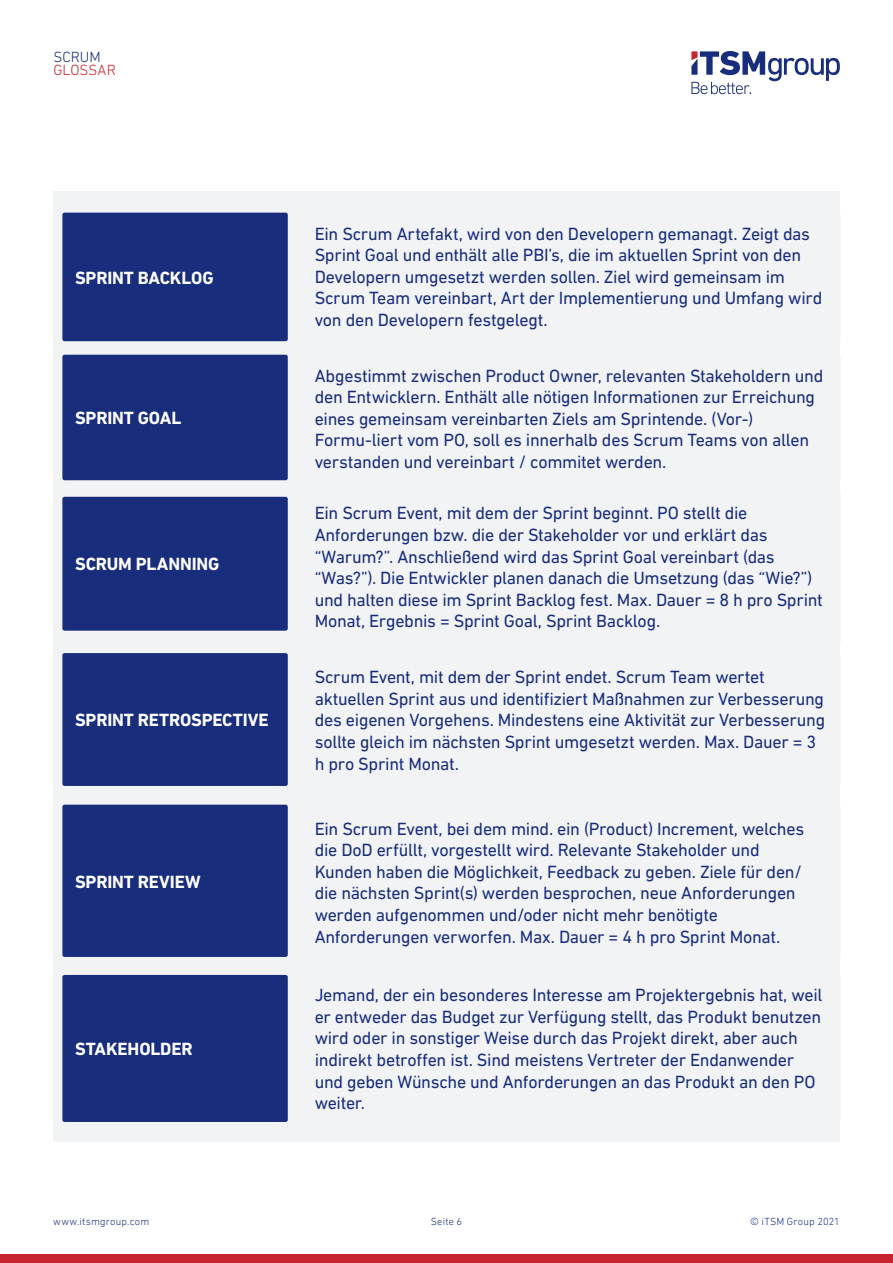
<style>
.page{position:relative;width:893px;height:1263px;background:#fff}
.page>*{position:absolute;margin:0;border:0;box-sizing:border-box;transform-origin:0 0}
.Midhead_03{font:18px/21.6px "DIN Next LT Pro";letter-spacing:-.02em;color:#182d7c}
.Midhead_03-2{font:700 18px "DIN Next LT Pro";letter-spacing:-.01em;color:#fff}
.t1{font:300 15px "DIN Next LT Pro";color:#c8242b}
.t2{font:300 15px "DIN Next LT Pro";color:#182d7c}
.t3{font:300 10.5px "DIN Next LT Pro";letter-spacing:.02em;color:#182d7c}
</style>
<div class="page">
<svg style="left:691px;top:51px;width:149px;height:43px"></svg>
<div style="left:0;top:1254px;width:893px;height:9px;background:#c8242b"></div>
<div style="left:53px;top:191px;width:787px;height:951px;background:#f2f3f4"></div>
<div style="left:62px;top:213px;width:226px;height:128px;background:#182d7c;border-radius:2px"></div>
<div style="left:62px;top:355px;width:226px;height:125px;background:#182d7c;border-radius:2px"></div>
<div style="left:62px;top:497px;width:226px;height:134px;background:#182d7c;border-radius:2px"></div>
<div style="left:62px;top:653px;width:226px;height:133px;background:#182d7c;border-radius:2px"></div>
<div style="left:62px;top:805px;width:226px;height:152px;background:#182d7c;border-radius:2px"></div>
<div style="left:62px;top:975px;width:226px;height:147px;background:#182d7c;border-radius:2px"></div>
<div style="left:302px;top:489px;width:539px;height:155px;background:#f2f3f4;border-radius:2px"></div>
<div style="left:302px;top:805px;width:539px;height:154px;background:#f2f3f4;border-radius:2px"></div>
<div style="left:302px;top:975px;width:539px;height:147px;background:#f2f3f4;border-radius:2px"></div>
<p class="t2" style="left:53px;top:48px;width:49px">SCRUM</p>
<p class="t1" style="left:53px;top:61px;width:64px">GLOSSAR</p>
<p class="Midhead_03-2" style="left:75px;top:267px;width:140px">SPRINT BACKLOG</p>
<p class="Midhead_03-2" style="left:75px;top:408px;width:108px">SPRINT GOAL</p>
<p class="Midhead_03-2" style="left:75px;top:554px;width:146px">SCRUM PLANNING</p>
<p class="Midhead_03-2" style="left:75px;top:710px;width:195px">SPRINT RETROSPECTIVE</p>
<p class="Midhead_03-2" style="left:75px;top:871px;width:127px">SPRINT REVIEW</p>
<p class="Midhead_03-2" style="left:75px;top:1038px;width:119px">STAKEHOLDER</p>
<p class="Midhead_03" style="left:315px;top:222px;width:509px">Ein Scrum Artefakt, wird von den Developern gemanagt. Zeigt das Sprint Goal und enthält alle PBI’s, die im aktuellen Sprint von den Developern umgesetzt werden sollen. Ziel wird gemeinsam im Scrum Team vereinbart, Art der Implementierung und Umfang wird von den Developern festgelegt.</p>
<p class="Midhead_03" style="left:315px;top:364px;width:510px">Abgestimmt zwischen Product Owner, relevanten Stakeholdern und den Entwicklern. Enthält alle nötigen Informationen zur Erreichung eines gemeinsam vereinbarten Ziels am Sprintende. (Vor-)<br>Formu-liert vom PO, soll es innerhalb des Scrum Teams von allen verstanden und vereinbart / commitet werden.</p>
<p class="Midhead_03" style="left:315px;top:502px;width:510px">Ein Scrum Event, mit dem der Sprint beginnt. PO stellt die Anforderungen bzw. die der Stakeholder vor und erklärt das “Warum?”. Anschließend wird das Sprint Goal vereinbart (das “Was?”). Die Entwickler planen danach die Umsetzung (das “Wie?”) und halten diese im Sprint Backlog fest. Max. Dauer = 8 h pro Sprint Monat, Ergebnis = Sprint Goal, Sprint Backlog.</p>
<p class="Midhead_03" style="left:315px;top:666px;width:512px">Scrum Event, mit dem der Sprint endet. Scrum Team wertet aktuellen Sprint aus und identifiziert Maßnahmen zur Verbesserung des eigenen Vorgehens. Mindestens eine Aktivität zur Verbesserung sollte gleich im nächsten Sprint umgesetzt werden. Max. Dauer = 3 h pro Sprint Monat.</p>
<p class="Midhead_03" style="left:315px;top:817px;width:491px">Ein Scrum Event, bei dem mind. ein (Product) Increment, welches die DoD erfüllt, vorgestellt wird. Relevante Stakeholder und Kunden haben die Möglichkeit, Feedback zu geben. Ziele für den/ die nächsten Sprint(s) werden besprochen, neue Anforderungen werden aufgenommen und/oder nicht mehr benötigte Anforderungen verworfen. Max. Dauer = 4 h pro Sprint Monat.</p>
<p class="Midhead_03" style="left:315px;top:984px;width:509px">Jemand, der ein besonderes Interesse am Projektergebnis hat, weil er entweder das Budget zur Verfügung stellt, das Produkt benutzen wird oder in sonstiger Weise durch das Projekt direkt, aber auch indirekt betroffen ist. Sind meistens Vertreter der Endanwender und geben Wünsche und Anforderungen an das Produkt an den PO weiter.</p>
<p class="t3" style="left:53px;top:1215px;width:98px">www.itsmgroup.com</p>
<p class="t3" style="left:431px;top:1215px;width:33px">Seite 6</p>
<p class="t3" style="left:750px;top:1215px;width:91px">© iTSM Group 2021</p>
</div>
